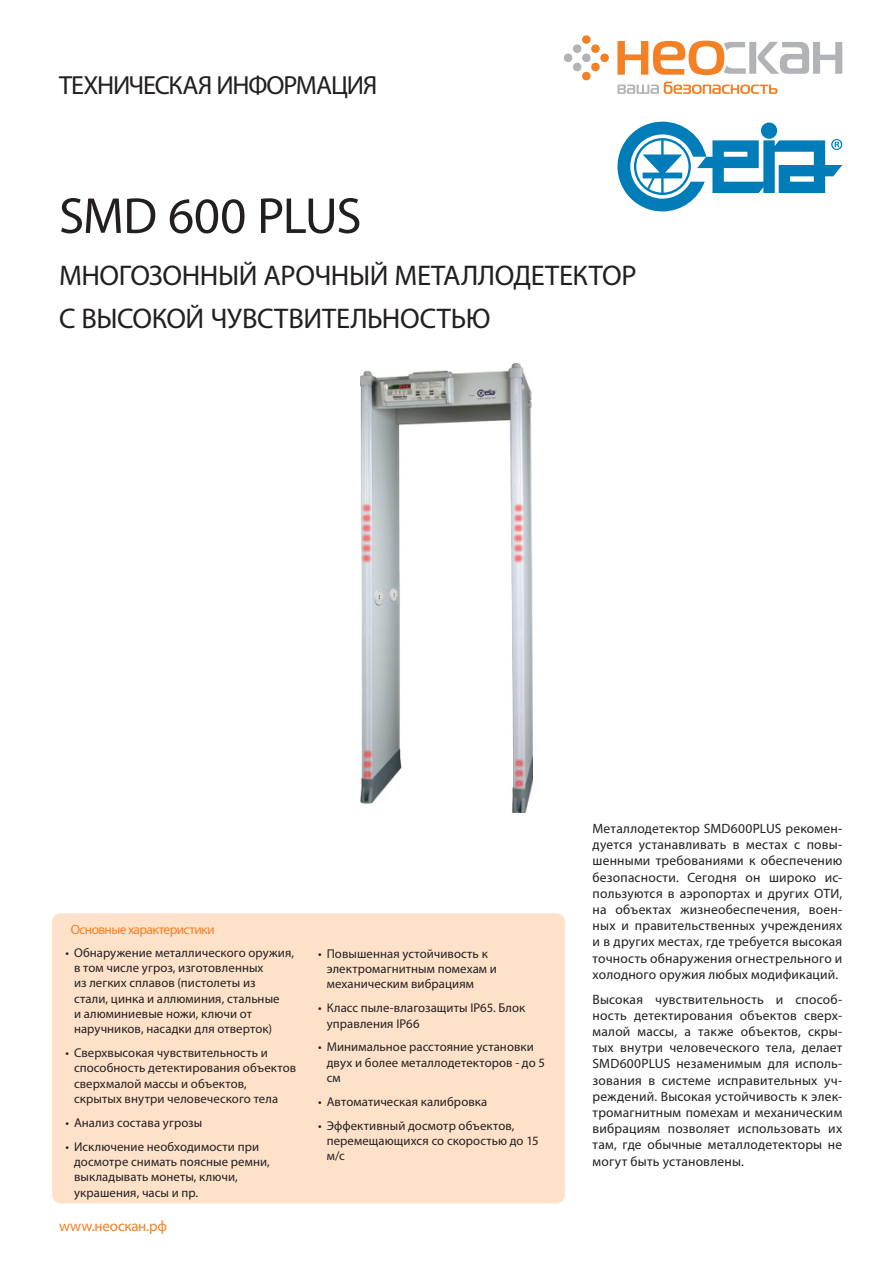
<style>
.page{position:relative;width:893px;height:1263px;background:#fff}
.page>*{position:absolute;margin:0;border:0;box-sizing:border-box;transform-origin:0 0}
.t1{font:51px "Myriad Pro";letter-spacing:-.025em;color:#231f20}
.t2{font:28.5px "Myriad Pro";letter-spacing:-.015em;color:#231f20}
.t3{font:26.25px "Myriad Pro";letter-spacing:-.045em;color:#231f20}
.t4{font:15px "Myriad Pro";letter-spacing:-.01em;color:#f48026}
.t5{font:13.5px/16.2px "Myriad Pro";letter-spacing:.015em;color:#231f20;text-align:justify}
.t6{font:13.5px "Myriad Pro";letter-spacing:-.045em;color:#f48026}
.t7{font:12.75px/15.3px "Myriad Pro";letter-spacing:.005em;color:#231f20}
</style>
<div class="page">
<svg style="left:563px;top:35px;width:46px;height:46px"></svg>
<svg style="left:617px;top:41px;width:225px;height:34px"></svg>
<svg style="left:617px;top:82px;width:160px;height:12px"></svg>
<svg style="left:617px;top:122px;width:225px;height:89px"></svg>
<div style="left:52px;top:913px;width:513px;height:290px;background:#fee1c9;border-radius:9px"></div>
<img style="left:361px;top:363px;width:171px;height:449px">
<p class="t3" style="left:59px;top:69px;width:320px">ТЕХНИЧЕСКАЯ ИНФОРМАЦИЯ</p>
<p class="t1" style="left:59px;top:184px;width:304px">SMD 600 PLUS</p>
<p class="t2" style="left:59px;top:258px;width:579px">МНОГОЗОННЫЙ АРОЧНЫЙ МЕТАЛЛОДЕТЕКТОР</p>
<p class="t2" style="left:59px;top:300px;width:433px">С ВЫСОКОЙ ЧУВСТВИТЕЛЬНОСТЬЮ</p>
<p class="t6" style="left:71px;top:921px;width:145px">Основные характеристики</p>
<p class="t7" style="left:74px;top:945px;width:221px;text-indent:-9px">• Обнаружение металлического оружия, в том числе угроз, изготовленных<br>из легких сплавов (пистолеты из<br>стали, цинка и аллюминия, стальные<br>и алюминиевые ножи, ключи от наручников, насадки для отверток)</p>
<p class="t7" style="left:74px;top:1045px;width:224px;text-indent:-9px">• Сверхвысокая чувствительность и способность детектирования объектов сверхмалой массы и объектов, скрытых внутри человеческого тела</p>
<p class="t7" style="left:66px;top:1115px;width:138px">• Анализ состава угрозы</p>
<p class="t7" style="left:74px;top:1138px;width:197px;text-indent:-9px">• Исключение необходимости при досмотре снимать поясные ремни, выкладывать монеты, ключи, украшения, часы и пр.</p>
<p class="t4" style="left:59px;top:1217px;width:110px">www.неоскан.рф</p>
<p class="t7" style="left:327px;top:946px;width:172px;text-indent:-9px">• Повышенная устойчивость к электромагнитным помехам и механическим вибрациям</p>
<p class="t7" style="left:327px;top:1000px;width:200px;text-indent:-9px">• Класс пыле-влагозащиты IP65. Блок управления IP66</p>
<p class="t7" style="left:327px;top:1039px;width:220px;text-indent:-9px">• Минимальное расстояние установки двух и более металлодетекторов - до 5 см</p>
<p class="t7" style="left:318px;top:1094px;width:171px">• Автоматическая калибровка</p>
<p class="t7" style="left:327px;top:1117px;width:213px;text-indent:-9px">• Эффективный досмотр объектов, перемещающихся со скоростью до 15 м/с</p>
<p class="t5" style="left:593px;top:820px;width:251px">Металлодетектор SMD600PLUS рекомен&shy;дуется устанавливать в местах с повы&shy;шенными требованиями к обеспечению безопасности. Сегодня он широко ис&shy;пользуются в аэропортах и других ОТИ, на объектах жизнеобеспечения, воен&shy;ных и правительственных учреждениях и в других местах, где требуется высокая точность обнаружения огнестрельного и холодного оружия любых модификаций.</p>
<p class="t5" style="left:593px;top:991px;width:251px">Высокая чувствительность и способ&shy;ность детектирования объектов сверх&shy;малой массы, а также объектов, скры&shy;тых внутри человеческого тела, делает SMD600PLUS незаменимым для исполь&shy;зования в системе исправительных уч&shy;реждений. Высокая устойчивость к элек&shy;тромагнитным помехам и механическим вибрациям позволяет использовать их там, где обычные металлодетекторы не могут быть установлены.</p>
</div>
